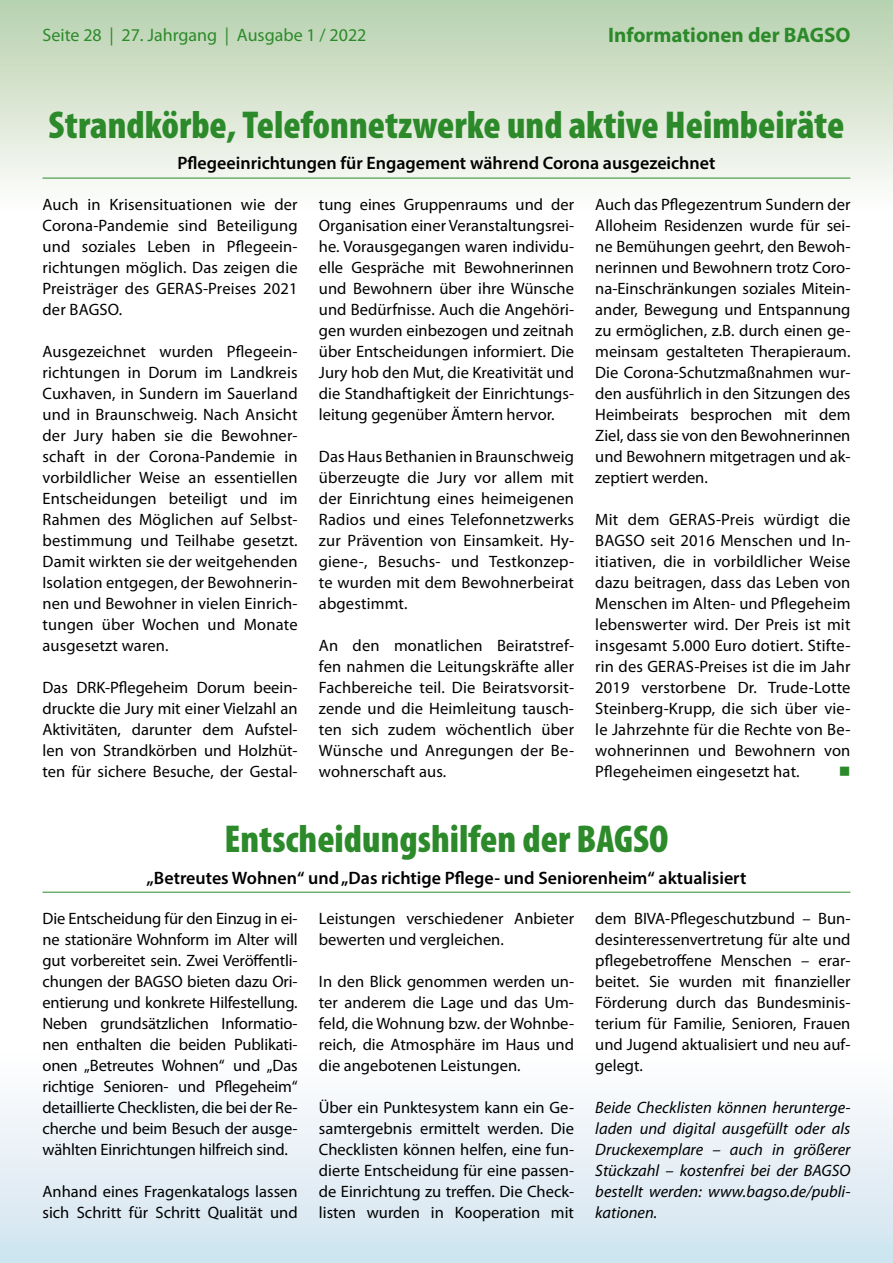
<style>
.page{position:relative;width:893px;height:1263px;background:#fff}
.page>*{position:absolute;margin:0;border:0;box-sizing:border-box;transform-origin:0 0}
.t1{font:900 condensed 39px "Myriad Pro";color:#2c8a2a}
.t2{font:700 21px "Myriad Pro";color:#2c8a2a}
.t3{font:600 18px "Myriad Pro";color:#000}
.t4{font:18px "Myriad Pro";color:#2c8a2a}
.t5{font:16.5px/21px "Myriad Pro";color:#000;text-align:justify}
.t6{font:italic 16.5px/21px "Myriad Pro";color:#000;text-align:justify}
.t7{font:15.75px "Wingdings";color:#2c8a2a}
</style>
<div class="page">
<div style="left:0;top:1050px;width:893px;height:213px;background:linear-gradient(to bottom,#fffeff,#cfe4ef)"></div>
<div style="left:0;top:0;width:893px;height:213px;background:linear-gradient(to bottom,#b7d0ad,#fffefe)"></div>
<hr style="left:43px;top:892px;width:807px;height:1px;background:#2c8a2a">
<hr style="left:43px;top:178px;width:807px;height:1px;background:#2c8a2a">
<p class="t4" style="left:43px;top:24px;width:325px">Seite 28 | 27. Jahrgang | Ausgabe 1 / 2022</p>
<p class="t2" style="left:608px;top:21px;width:244px">Informationen der BAGSO</p>
<h1 class="t1" style="left:49px;top:100px;width:797px">Strandkörbe, Telefonnetzwerke und aktive Heimbeiräte</h1>
<p class="t3" style="left:177px;top:152px;width:540px">Pflegeeinrichtungen für Engagement während Corona ausgezeichnet</p>
<p class="t5" style="left:43px;top:194px;width:257px">Auch in Krisensituationen wie der Corona-Pandemie sind Beteiligung und soziales Leben in Pflegeein&shy;richtungen möglich. Das zeigen die Preisträger des GERAS-Preises 2021 der BAGSO.</p>
<p class="t5" style="left:43px;top:341px;width:257px">Ausgezeichnet wurden Pflegeein&shy;richtungen in Dorum im Landkreis Cuxhaven, in Sundern im Sauerland und in Braunschweig. Nach Ansicht der Jury haben sie die Bewohner&shy;schaft in der Corona-Pandemie in vorbildlicher Weise an essentiellen Entscheidungen beteiligt und im Rahmen des Möglichen auf Selbst&shy;bestimmung und Teilhabe gesetzt.<br>Damit wirkten sie der weitgehenden Isolation entgegen, der Bewohnerin&shy;nen und Bewohner in vielen Einrich&shy;tungen über Wochen und Monate ausgesetzt waren.</p>
<p class="t5" style="left:43px;top:677px;width:257px">Das DRK-Pflegeheim Dorum beein&shy;druckte die Jury mit einer Vielzahl an Aktivitäten, darunter dem Aufstel&shy;len von Strandkörben und Holzhüt&shy;ten für sichere Besuche, der Gestal-</p>
<p class="t5" style="left:595px;top:194px;width:257px">Auch das Pflegezentrum Sundern der Alloheim Residenzen wurde für sei&shy;ne Bemühungen geehrt, den Bewoh&shy;nerinnen und Bewohnern trotz Coro&shy;na-Einschränkungen soziales Mitein&shy;ander, Bewegung und Entspannung zu ermöglichen, z.B. durch einen ge&shy;meinsam gestalteten Therapieraum.<br>Die Corona-Schutzmaßnahmen wur&shy;den ausführlich in den Sitzungen des Heimbeirats besprochen mit dem Ziel, dass sie von den Bewohnerinnen und Bewohnern mitgetragen und ak&shy;zeptiert werden.</p>
<p class="t5" style="left:595px;top:509px;width:257px">Mit dem GERAS-Preis würdigt die BAGSO seit 2016 Menschen und In&shy;itiativen, die in vorbildlicher Weise dazu beitragen, dass das Leben von Menschen im Alten- und Pflegeheim lebenswerter wird. Der Preis ist mit insgesamt 5.000 Euro dotiert. Stifte&shy;rin des GERAS-Preises ist die im Jahr 2019 verstorbene Dr. Trude-Lotte Steinberg-Krupp, die sich über vie&shy;le Jahrzehnte für die Rechte von Be&shy;wohnerinnen und Bewohnern von Pflegeheimen eingesetzt hat.</p>
<p class="t5" style="left:319px;top:194px;width:257px">tung eines Gruppenraums und der Organisation einer Veranstaltungsrei&shy;he. Vorausgegangen waren individu&shy;elle Gespräche mit Bewohnerinnen und Bewohnern über ihre Wünsche und Bedürfnisse. Auch die Angehöri&shy;gen wurden einbezogen und zeitnah über Entscheidungen informiert. Die Jury hob den Mut, die Kreativität und die Standhaftigkeit der Einrichtungs&shy;leitung gegenüber Ämtern hervor.</p>
<p class="t5" style="left:319px;top:446px;width:257px">Das Haus Bethanien in Braunschweig überzeugte die Jury vor allem mit der Einrichtung eines heimeigenen Radios und eines Telefonnetzwerks zur Prävention von Einsamkeit. Hy&shy;giene-, Besuchs- und Testkonzep&shy;te wurden mit dem Bewohnerbeirat abgestimmt.</p>
<p class="t5" style="left:319px;top:635px;width:257px">An den monatlichen Beiratstref&shy;fen nahmen die Leitungskräfte aller Fachbereiche teil. Die Beiratsvorsit&shy;zende und die Heimleitung tausch&shy;ten sich zudem wöchentlich über Wünsche und Anregungen der Be&shy;wohnerschaft aus.</p>
<p class="t7" style="left:839px;top:763px;width:13px">■</p>
<h1 class="t1" style="left:224px;top:814px;width:446px">Entscheidungshilfen der BAGSO</h1>
<p class="t3" style="left:147px;top:866px;width:601px">„Betreutes Wohnen“ und „Das richtige Pflege- und Seniorenheim“ aktualisiert</p>
<p class="t5" style="left:43px;top:908px;width:257px">Die Entscheidung für den Einzug in ei&shy;ne stationäre Wohnform im Alter will gut vorbereitet sein. Zwei Veröffentli&shy;chungen der BAGSO bieten dazu Ori&shy;entierung und konkrete Hilfestellung.<br>Neben grundsätzlichen Informatio&shy;nen enthalten die beiden Publikati&shy;onen „Betreutes Wohnen“ und „Das richtige Senioren- und Pflegeheim“ detaillierte Checklisten, die bei der Re&shy;cherche und beim Besuch der ausge&shy;wählten Einrichtungen hilfreich sind.</p>
<p class="t5" style="left:43px;top:1181px;width:257px">Anhand eines Fragenkatalogs lassen sich Schritt für Schritt Qualität und</p>
<p class="t5" style="left:595px;top:908px;width:257px">dem BIVA-Pflegeschutzbund – Bun&shy;desinteressenvertretung für alte und pflegebetroffene Menschen – erar&shy;beitet. Sie wurden mit finanzieller Förderung durch das Bundesminis&shy;terium für Familie, Senioren, Frauen und Jugend aktualisiert und neu auf&shy;gelegt.</p>
<p class="t6" style="left:595px;top:1097px;width:257px">Beide Checklisten können herunterge&shy;laden und digital ausgefüllt oder als Druckexemplare – auch in größerer Stückzahl – kostenfrei bei der BAGSO bestellt werden: www.bagso.de/publi&shy;kationen.</p>
<p class="t5" style="left:319px;top:908px;width:257px">Leistungen verschiedener Anbieter bewerten und vergleichen.</p>
<p class="t5" style="left:319px;top:971px;width:257px">In den Blick genommen werden un&shy;ter anderem die Lage und das Um&shy;feld, die Wohnung bzw. der Wohnbe&shy;reich, die Atmosphäre im Haus und die angebotenen Leistungen.</p>
<p class="t5" style="left:319px;top:1097px;width:257px">Über ein Punktesystem kann ein Ge&shy;samtergebnis ermittelt werden. Die Checklisten können helfen, eine fun&shy;dierte Entscheidung für eine passen&shy;de Einrichtung zu treffen. Die Check&shy;listen wurden in Kooperation mit</p>
</div>
